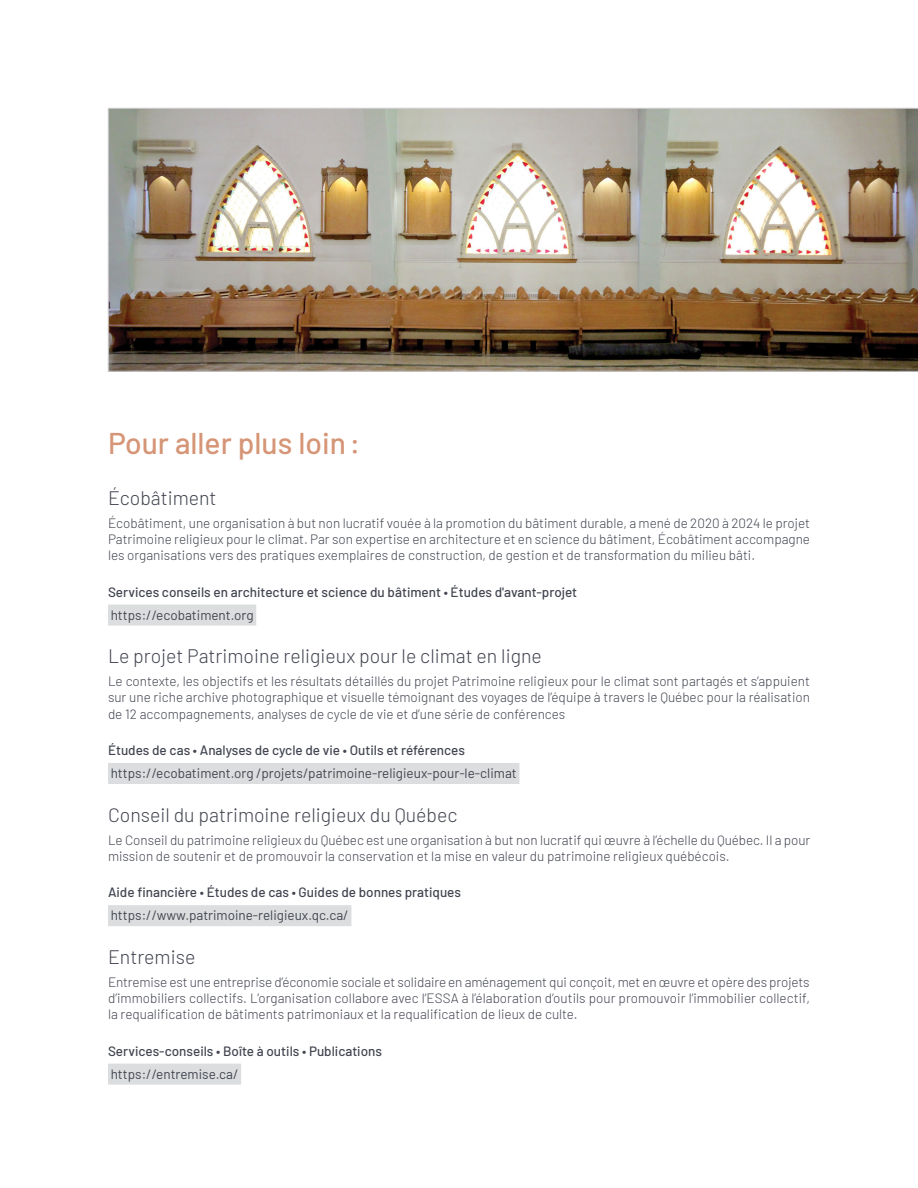
<style>
.page{position:relative;width:918px;height:1188px;background:#fff}
.page>*{position:absolute;margin:0;border:0;box-sizing:border-box;transform-origin:0 0}
.t1{font:500 30px "Barlow";color:#d59576}
.t2{font:300 19.5px "Barlow";color:#424550}
.t3{font:300 13.5px/16.2px "Barlow";color:#424550;text-align:justify}
.t4{font:500 13.5px "Barlow";color:#424550}
.t5{font:13.5px "Barlow";color:#424550}
</style>
<div class="page">
<div style="left:108px;top:605px;width:148px;height:21px;background:#dcddde"></div>
<div style="left:108px;top:763px;width:411px;height:21px;background:#dcddde"></div>
<div style="left:108px;top:905px;width:243px;height:21px;background:#dcddde"></div>
<div style="left:108px;top:1064px;width:133px;height:21px;background:#dcddde"></div>
<img style="left:108px;top:108px;width:810px;height:264px">
<h1 class="t1" style="left:108px;top:422px;width:254px">Pour aller plus loin:</h1>
<h2 class="t2" style="left:108px;top:484px;width:110px">Écobâtiment</h2>
<p class="t3" style="left:108px;top:514px;width:704px">Écobâtiment, une organisation à but non lucratif vouée à la promotion du bâtiment durable, a mené de 2020 à 2024 le projet Patrimoine religieux pour le climat. Par son expertise en architecture et en science du bâtiment, Écobâtiment accompagne les organisations vers des pratiques exemplaires de construction, de gestion et de transformation du milieu bâti.</p>
<p class="t4" style="left:108px;top:582px;width:471px">Services conseils en architecture et science du bâtiment • Études d'avant-projet</p>
<p class="t5" style="left:111px;top:605px;width:144px">https://ecobatiment.org</p>
<h2 class="t2" style="left:108px;top:642px;width:435px">Le projet Patrimoine religieux pour le climat en ligne</h2>
<p class="t3" style="left:108px;top:672px;width:704px">Le contexte, les objectifs et les résultats détaillés du projet Patrimoine religieux pour le climat sont partagés et s’appuient sur une riche archive photographique et visuelle témoignant des voyages de l’équipe à travers le Québec pour la réalisation de 12 accompagnements, analyses de cycle de vie et d’une série de conférences</p>
<p class="t4" style="left:108px;top:740px;width:358px">Études de cas • Analyses de cycle de vie • Outils et références</p>
<p class="t5" style="left:111px;top:763px;width:408px">https://ecobatiment.org /projets/patrimoine-religieux-pour-le-climat</p>
<h2 class="t2" style="left:108px;top:801px;width:351px">Conseil du patrimoine religieux du Québec</h2>
<p class="t3" style="left:108px;top:831px;width:704px">Le Conseil du patrimoine religieux du Québec est une organisation à but non lucratif qui œuvre à l’échelle du Québec. Il a pour mission de soutenir et de promouvoir la conservation et la mise en valeur du patrimoine religieux québécois.</p>
<p class="t4" style="left:108px;top:883px;width:355px">Aide financière • Études de cas • Guides de bonnes pratiques</p>
<p class="t5" style="left:111px;top:906px;width:240px">https://www.patrimoine-religieux.qc.ca/</p>
<h2 class="t2" style="left:108px;top:943px;width:89px">Entremise</h2>
<p class="t3" style="left:108px;top:973px;width:703px">Entremise est une entreprise d’économie sociale et solidaire en aménagement qui conçoit, met en œuvre et opère des projets d’immobiliers collectifs. L’organisation collabore avec l’ESSA à l’élaboration d’outils pour promouvoir l’immobilier collectif, la requalification de bâtiments patrimoniaux et la requalification de lieux de culte.</p>
<p class="t4" style="left:108px;top:1041px;width:276px">Services-conseils • Boîte à outils • Publications</p>
<p class="t5" style="left:111px;top:1064px;width:129px">https://entremise.ca/</p>
</div>
